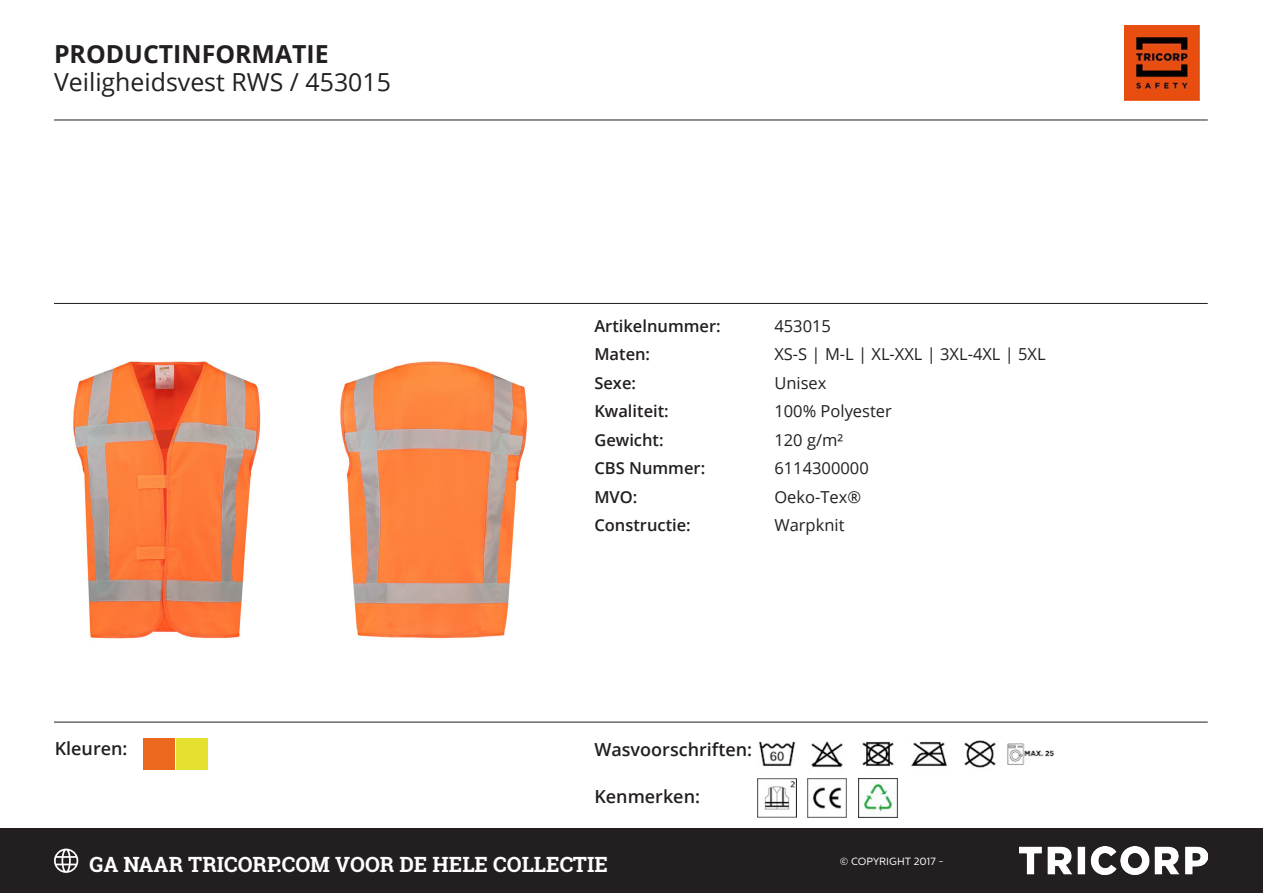
<style>
.page{position:relative;width:1263px;height:893px;background:#fff}
.page>*{position:absolute;margin:0;border:0;box-sizing:border-box;transform-origin:0 0}
.t1{font:24.9px "Open Sans";color:#231f20}
.t2{font:700 24.9px "Open Sans";color:#231f20}
.t3{font:700 21px "Roboto Slab";color:#fff}
.t4{font:600 18px "Open Sans";color:#231f20}
.Kenmerk{font:16.5px "Open Sans";color:#231f20}
.Kenmerk-2{font:600 16.5px "Open Sans";color:#231f20}
.t5{font:10.5px "Centrale Sans";color:#fff}
</style>
<div class="page">
<img style="left:1124px;top:26px;width:75px;height:74px">
<img style="left:73px;top:361px;width:188px;height:278px">
<img style="left:340px;top:361px;width:188px;height:278px">
<img style="left:862px;top:741px;width:32px;height:25px">
<img style="left:758px;top:741px;width:38px;height:25px">
<img style="left:1007px;top:743px;width:47px;height:22px">
<img style="left:811px;top:741px;width:32px;height:27px">
<img style="left:964px;top:740px;width:32px;height:28px">
<img style="left:911px;top:741px;width:37px;height:25px">
<img style="left:859px;top:778px;width:39px;height:39px">
<img style="left:757px;top:778px;width:39px;height:39px">
<img style="left:808px;top:778px;width:39px;height:39px">
<img style="left:143px;top:738px;width:31px;height:31px">
<img style="left:176px;top:738px;width:31px;height:31px">
<hr style="left:54px;top:120px;width:1154px;height:1px;background:#231f20">
<hr style="left:54px;top:303px;width:1154px;height:1px;background:#231f20">
<hr style="left:54px;top:722px;width:1154px;height:1px;background:#231f20">
<div style="left:0;top:828px;width:1263px;height:65px;background:#231f20"></div>
<svg style="left:54px;top:849px;width:24px;height:24px"></svg>
<img style="left:1020px;top:847px;width:188px;height:28px">
<p class="t2" style="left:54px;top:36px;width:276px">PRODUCTINFORMATIE</p>
<p class="t1" style="left:54px;top:65px;width:338px">Veiligheidsvest RWS / 453015</p>
<p class="t4" style="left:55px;top:736px;width:74px">Kleuren:</p>
<p class="Kenmerk-2" style="left:594px;top:314px;width:128px">Artikelnummer:</p>
<p class="Kenmerk" style="left:774px;top:314px;width:58px">453015</p>
<p class="Kenmerk-2" style="left:594px;top:343px;width:57px">Maten:</p>
<p class="Kenmerk" style="left:774px;top:343px;width:273px">XS-S | M-L | XL-XXL | 3XL-4XL | 5XL</p>
<p class="Kenmerk-2" style="left:594px;top:371px;width:43px">Sexe:</p>
<p class="Kenmerk" style="left:774px;top:371px;width:54px">Unisex</p>
<p class="Kenmerk-2" style="left:594px;top:400px;width:76px">Kwaliteit:</p>
<p class="Kenmerk" style="left:774px;top:400px;width:119px">100% Polyester</p>
<p class="Kenmerk-2" style="left:594px;top:428px;width:71px">Gewicht:</p>
<p class="Kenmerk" style="left:774px;top:428px;width:70px">120 g/m²</p>
<p class="Kenmerk-2" style="left:594px;top:457px;width:112px">CBS Nummer:</p>
<p class="Kenmerk" style="left:774px;top:457px;width:96px">6114300000</p>
<p class="Kenmerk-2" style="left:594px;top:485px;width:45px">MVO:</p>
<p class="Kenmerk" style="left:774px;top:485px;width:88px">Oeko-Tex®</p>
<p class="Kenmerk-2" style="left:594px;top:514px;width:98px">Constructie:</p>
<p class="Kenmerk" style="left:774px;top:514px;width:72px">Warpknit</p>
<p class="t4" style="left:594px;top:737px;width:159px">Wasvoorschriften:</p>
<p class="t4" style="left:594px;top:784px;width:107px">Kenmerken:</p>
<p class="t3" style="left:90px;top:850px;width:520px">GA NAAR TRICORP.COM VOOR DE HELE COLLECTIE</p>
<p class="t5" style="left:840px;top:855px;width:106px">© COPYRIGHT 2017 -</p>
</div>
